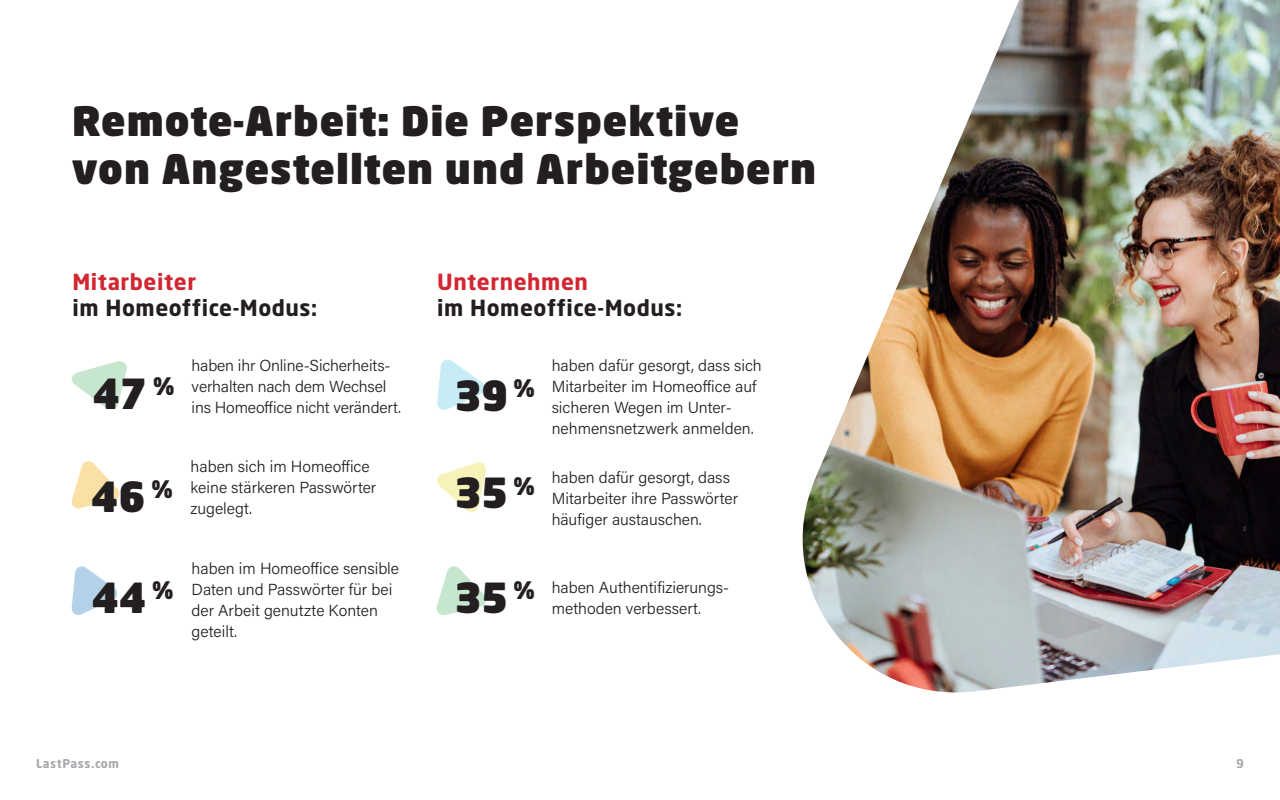
<style>
.page{position:relative;width:1280px;height:800px;background:#fff}
.page>*{position:absolute;margin:0;border:0;box-sizing:border-box;transform-origin:0 0}
.Absatzformat_1{font:900 41px "Neo Sans W1 G";letter-spacing:-.01em;color:#231f20}
.t1{font:900 40px/48px "Neo Sans W1 G";letter-spacing:.025em;color:#231f20}
.t2{font:700 22px "Neo Sans W1 G";letter-spacing:.025em;color:#231f20}
.t3{font:700 22px "Neo Sans W1 G";letter-spacing:.025em;color:#d22630}
.body{font:300 16px/21px "Acumin Pro";color:#231f20}
.t4{font:700 12px "Neo Sans W1 G";letter-spacing:.05em;color:#a8a9ad}
</style>
<div class="page">
<svg style="left:71px;top:361px;width:56px;height:49px"></svg>
<svg style="left:71px;top:566px;width:47px;height:49px"></svg>
<svg style="left:71px;top:461px;width:49px;height:48px"></svg>
<svg style="left:437px;top:359px;width:48px;height:51px"></svg>
<svg style="left:437px;top:462px;width:49px;height:50px"></svg>
<svg style="left:436px;top:566px;width:51px;height:50px"></svg>
<img style="left:802px;top:0;width:478px;height:693px">
<h1 class="t1" style="left:72px;top:97px;width:746px">Remote-Arbeit: Die Perspektive von Angestellten und Arbeitgebern</h1>
<h2 class="t3" style="left:72px;top:268px;width:125px">Mitarbeiter</h2>
<h2 class="t2" style="left:72px;top:294px;width:246px">im Homeoffice-Modus:</h2>
<p class="Absatzformat_1" style="left:93px;top:366px;width:84px">47 <sup>%</sup></p>
<p class="body" style="left:192px;top:354px;width:211px">haben ihr Online-Sicherheits&shy;verhalten nach dem Wechsel ins Homeoffice nicht verändert.</p>
<p class="Absatzformat_1" style="left:91px;top:469px;width:84px">46 <sup>%</sup></p>
<p class="Absatzformat_1" style="left:91px;top:570px;width:84px">44 <sup>%</sup></p>
<p class="body" style="left:191px;top:455px;width:187px">haben sich im Homeoffice keine stärkeren Passwörter zugelegt.</p>
<p class="body" style="left:192px;top:557px;width:209px">haben im Homeoffice sensible<br>Daten und Passwörter für bei der Arbeit genutzte Konten geteilt.</p>
<h2 class="t3" style="left:437px;top:268px;width:152px">Unternehmen</h2>
<h2 class="t2" style="left:437px;top:294px;width:246px">im Homeoffice-Modus:</h2>
<p class="Absatzformat_1" style="left:455px;top:368px;width:82px">39 <sup>%</sup></p>
<p class="Absatzformat_1" style="left:455px;top:466px;width:82px">35 <sup>%</sup></p>
<p class="body" style="left:552px;top:354px;width:212px">haben dafür gesorgt, dass sich<br>Mitarbeiter im Homeoffice auf sicheren Wegen im Unter&shy;nehmensnetzwerk anmelden.</p>
<p class="body" style="left:552px;top:466px;width:188px">haben dafür gesorgt, dass<br>Mitarbeiter ihre Passwörter häufiger austauschen.</p>
<p class="Absatzformat_1" style="left:455px;top:570px;width:82px">35 <sup>%</sup></p>
<p class="body" style="left:552px;top:576px;width:179px">haben Authentifizierungs&shy;methoden verbessert.</p>
<p class="t4" style="left:36px;top:756px;width:85px">LastPass.com</p>
<p class="t4" style="left:1236px;top:756px;width:9px">9</p>
</div>
